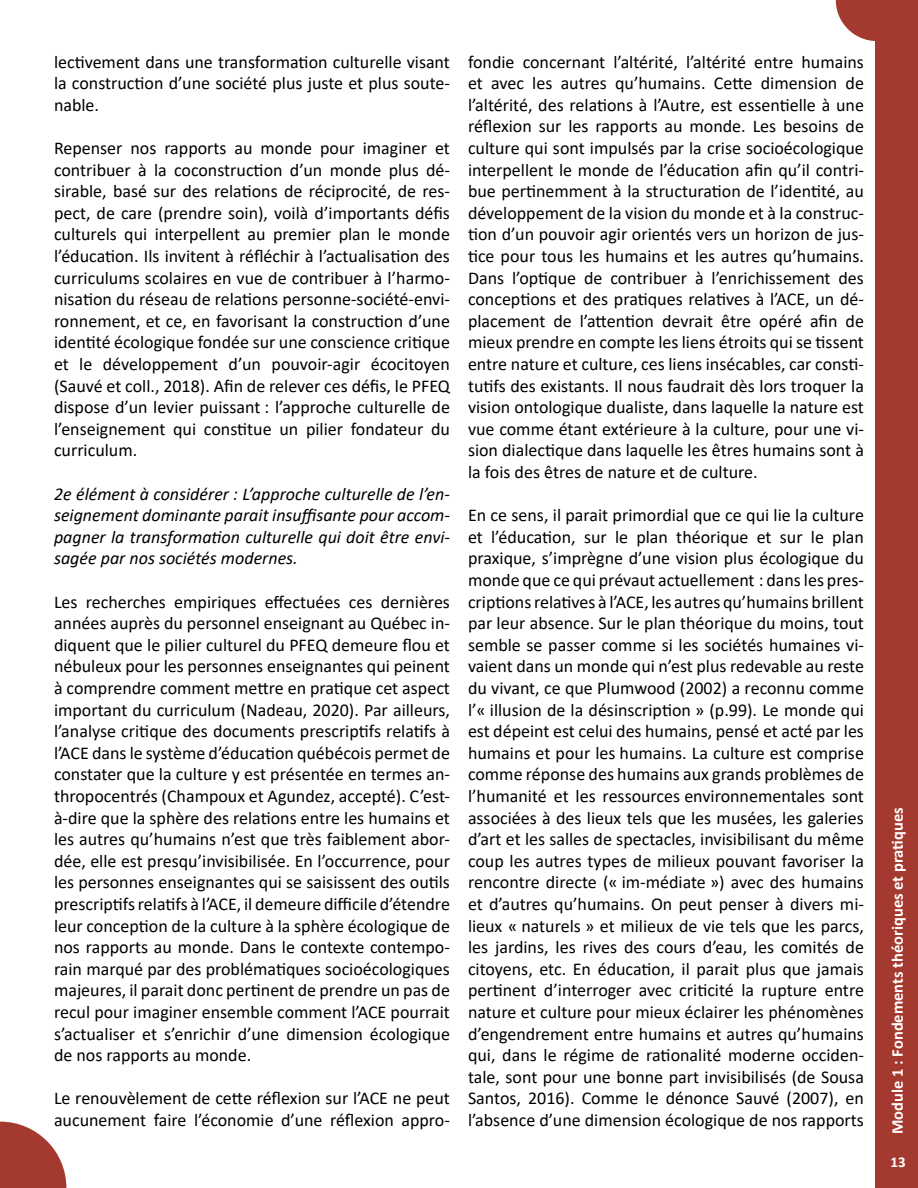
<style>
.page{position:relative;width:918px;height:1188px;background:#fff}
.page>*{position:absolute;margin:0;border:0;box-sizing:border-box;transform-origin:0 0}
.t1{font:18px/21.6px "Calibri";color:#000;text-align:justify}
.t2{font:italic 18px/21.6px "Calibri";color:#000;text-align:justify}
.t3{font:700 16.5px "Calibri";color:#fff}
.t4{font:700 15px "Calibri";color:#fff}
</style>
<div class="page">
<svg style="left:0;top:1122px;width:66px;height:66px"></svg>
<div style="left:876px;top:0;width:42px;height:1188px;background:#a43a2f"></div>
<svg style="left:836px;top:0;width:40px;height:41px"></svg>
<p class="t1" style="left:54px;top:50px;width:398px">lectivement dans une transformation culturelle visant la construction d’une société plus juste et plus soute&shy;nable.</p>
<p class="t1" style="left:54px;top:137px;width:398px">Repenser nos rapports au monde pour imaginer et contribuer à la coconstruction d’un monde plus dé&shy;sirable, basé sur des relations de réciprocité, de res&shy;pect, de care (prendre soin), voilà d’importants défis culturels qui interpellent au premier plan le monde l’éducation. Ils invitent à réfléchir à l’actualisation des curriculums scolaires en vue de contribuer à l’harmo&shy;nisation du réseau de relations personne-société-envi&shy;ronnement, et ce, en favorisant la construction d’une identité écologique fondée sur une conscience critique et le développement d’un pouvoir-agir écocitoyen (Sauvé et coll., 2018). Afin de relever ces défis, le PFEQ dispose d’un levier puissant : l’approche culturelle de l’enseignement qui constitue un pilier fondateur du curriculum.</p>
<p class="t2" style="left:54px;top:482px;width:398px">2e élément à considérer : L’approche culturelle de l’en&shy;seignement dominante parait insuffisante pour accom&shy;pagner la transformation culturelle qui doit être envi&shy;sagée par nos sociétés modernes.</p>
<p class="t1" style="left:54px;top:590px;width:398px">Les recherches empiriques effectuées ces dernières années auprès du personnel enseignant au Québec in&shy;diquent que le pilier culturel du PFEQ demeure flou et nébuleux pour les personnes enseignantes qui peinent à comprendre comment mettre en pratique cet aspect important du curriculum (Nadeau, 2020). Par ailleurs, l’analyse critique des documents prescriptifs relatifs à l’ACE dans le système d’éducation québécois permet de constater que la culture y est présentée en termes an&shy;thropocentrés (Champoux et Agundez, accepté). C’est&shy;à-dire que la sphère des relations entre les humains et les autres qu’humains n’est que très faiblement abor&shy;dée, elle est presqu’invisibilisée. En l’occurrence, pour les personnes enseignantes qui se saisissent des outils prescriptifs relatifs à l’ACE, il demeure difficile d’étendre leur conception de la culture à la sphère écologique de nos rapports au monde. Dans le contexte contempo&shy;rain marqué par des problématiques socioécologiques majeures, il parait donc pertinent de prendre un pas de recul pour imaginer ensemble comment l’ACE pourrait s’actualiser et s’enrichir d’une dimension écologique de nos rapports au monde.</p>
<p class="t1" style="left:54px;top:1087px;width:397px">Le renouvèlement de cette réflexion sur l’ACE ne peut aucunement faire l’économie d’une réflexion appro-</p>
<p class="t1" style="left:468px;top:50px;width:398px">fondie concernant l’altérité, l’altérité entre humains et avec les autres qu’humains. Cette dimension de l’altérité, des relations à l’Autre, est essentielle à une réflexion sur les rapports au monde. Les besoins de culture qui sont impulsés par la crise socioécologique interpellent le monde de l’éducation afin qu’il contri&shy;bue pertinemment à la structuration de l’identité, au développement de la vision du monde et à la construc&shy;tion d’un pouvoir agir orientés vers un horizon de jus&shy;tice pour tous les humains et les autres qu’humains.<br>Dans l’optique de contribuer à l’enrichissement des conceptions et des pratiques relatives à l’ACE, un dé&shy;placement de l’attention devrait être opéré afin de mieux prendre en compte les liens étroits qui se tissent entre nature et culture, ces liens insécables, car consti&shy;tutifs des existants. Il nous faudrait dès lors troquer la vision ontologique dualiste, dans laquelle la nature est vue comme étant extérieure à la culture, pour une vi&shy;sion dialectique dans laquelle les êtres humains sont à la fois des êtres de nature et de culture.</p>
<p class="t1" style="left:468px;top:504px;width:398px">En ce sens, il parait primordial que ce qui lie la culture et l’éducation, sur le plan théorique et sur le plan praxique, s’imprègne d’une vision plus écologique du monde que ce qui prévaut actuellement : dans les pres&shy;criptions relatives à l’ACE, les autres qu’humains brillent par leur absence. Sur le plan théorique du moins, tout semble se passer comme si les sociétés humaines vi&shy;vaient dans un monde qui n’est plus redevable au reste du vivant, ce que Plumwood (2002) a reconnu comme l’« illusion de la désinscription » (p.99). Le monde qui est dépeint est celui des humains, pensé et acté par les humains et pour les humains. La culture est comprise comme réponse des humains aux grands problèmes de l’humanité et les ressources environnementales sont associées à des lieux tels que les musées, les galeries d’art et les salles de spectacles, invisibilisant du même coup les autres types de milieux pouvant favoriser la rencontre directe (« im-médiate ») avec des humains et d’autres qu’humains. On peut penser à divers mi&shy;lieux « naturels » et milieux de vie tels que les parcs, les jardins, les rives des cours d’eau, les comités de citoyens, etc. En éducation, il parait plus que jamais pertinent d’interroger avec criticité la rupture entre nature et culture pour mieux éclairer les phénomènes d’engendrement entre humains et autres qu’humains qui, dans le régime de rationalité moderne occiden&shy;tale, sont pour une bonne part invisibilisés (de Sousa Santos, 2016). Comme le dénonce Sauvé (2007), en l’absence d’une dimension écologique de nos rapports</p>
<p class="t3" style="left:886px;top:1134px;width:328px;rotate:-90deg">Module 1 : Fondements théoriques et pratiques</p>
<p class="t4" style="left:890px;top:1151px;width:17px">13</p>
</div>
